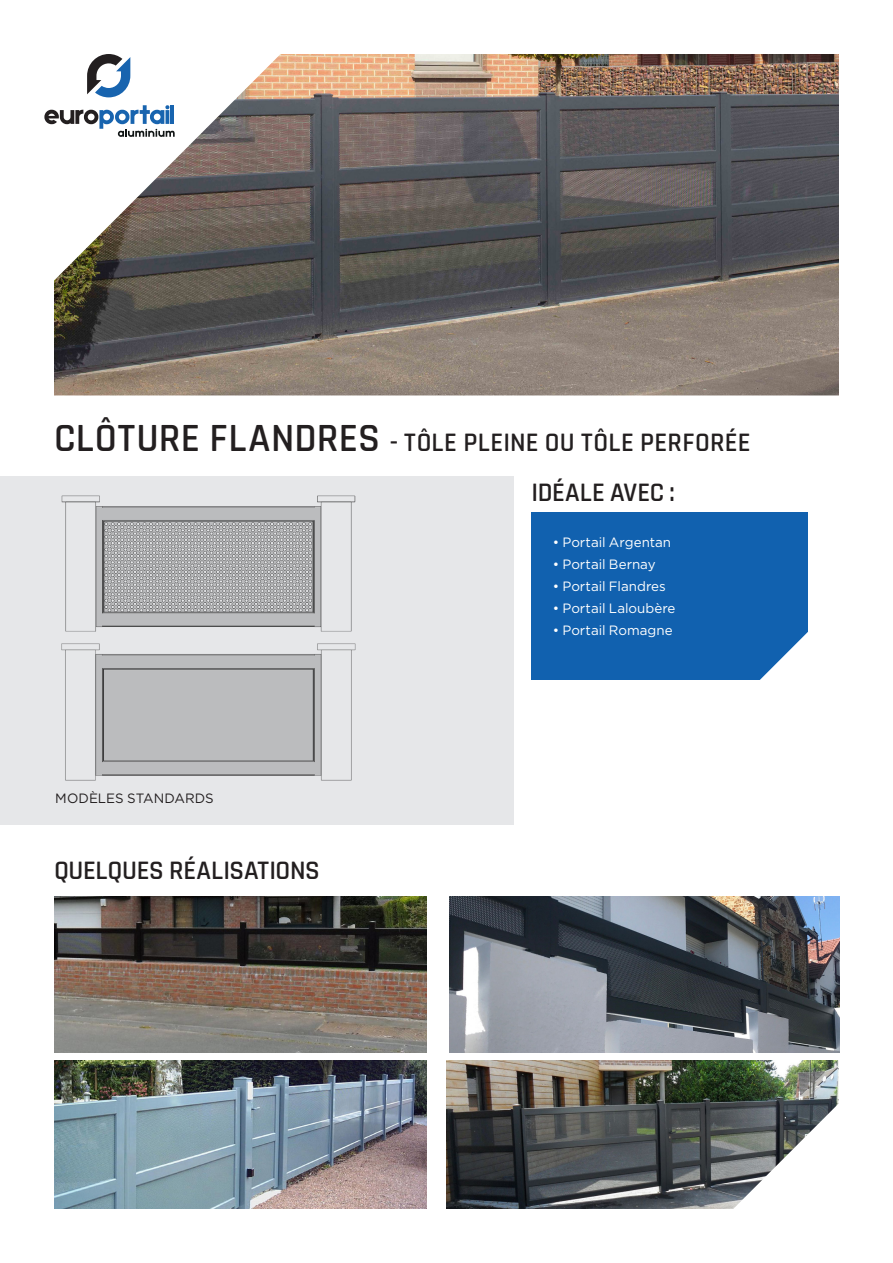
<style>
.page{position:relative;width:893px;height:1263px;background:#fff}
.page>*{position:absolute;margin:0;border:0;box-sizing:border-box;transform-origin:0 0}
.t1{font:600 27px "Rajdhani";letter-spacing:.005em;color:#231f20}
.t2{font:600 27px "Rajdhani";letter-spacing:-.015em;color:#231f20}
.t3{font:13.5px "Gotham";color:#fff}
.t4{font:13.5px "Gotham";letter-spacing:.005em;color:#231f20}
.s1{font-size:40.5px}
</style>
<div class="page">
<img style="left:54px;top:54px;width:785px;height:341px">
<div style="left:0;top:476px;width:513px;height:349px;background:#e6e7e9"></div>
<img style="left:54px;top:1060px;width:372px;height:149px">
<img style="left:54px;top:896px;width:372px;height:157px">
<svg style="left:87px;top:54px;width:43px;height:43px"></svg>
<svg style="left:44px;top:105px;width:131px;height:32px"></svg>
<img style="left:62px;top:644px;width:293px;height:136px">
<img style="left:61px;top:495px;width:294px;height:136px">
<div style="left:531px;top:512px;width:276px;height:168px;background:#1161af"></div>
<img style="left:450px;top:896px;width:389px;height:157px">
<img style="left:447px;top:1060px;width:392px;height:149px">
<img style="left:714px;top:1071px;width:125px;height:138px">
<svg style="left:760px;top:617px;width:48px;height:63px"></svg>
<p class="t1" style="left:54px;top:427px;width:698px"><span class="s1">CLÔTURE FLANDRES</span> - TÔLE PLEINE OU TÔLE PERFORÉE</p>
<p class="t1" style="left:531px;top:476px;width:145px">IDÉALE AVEC :</p>
<p class="t4" style="left:55px;top:790px;width:160px">MODÈLES STANDARDS</p>
<p class="t2" style="left:54px;top:854px;width:267px">QUELQUES RÉALISATIONS</p>
<p class="t3" style="left:553px;top:533px;width:120px">• Portail Argentan</p>
<p class="t3" style="left:553px;top:555px;width:104px">• Portail Bernay</p>
<p class="t3" style="left:553px;top:577px;width:114px">• Portail Flandres</p>
<p class="t3" style="left:553px;top:599px;width:124px">• Portail Laloubère</p>
<p class="t3" style="left:553px;top:621px;width:121px">• Portail Romagne</p>
</div>
